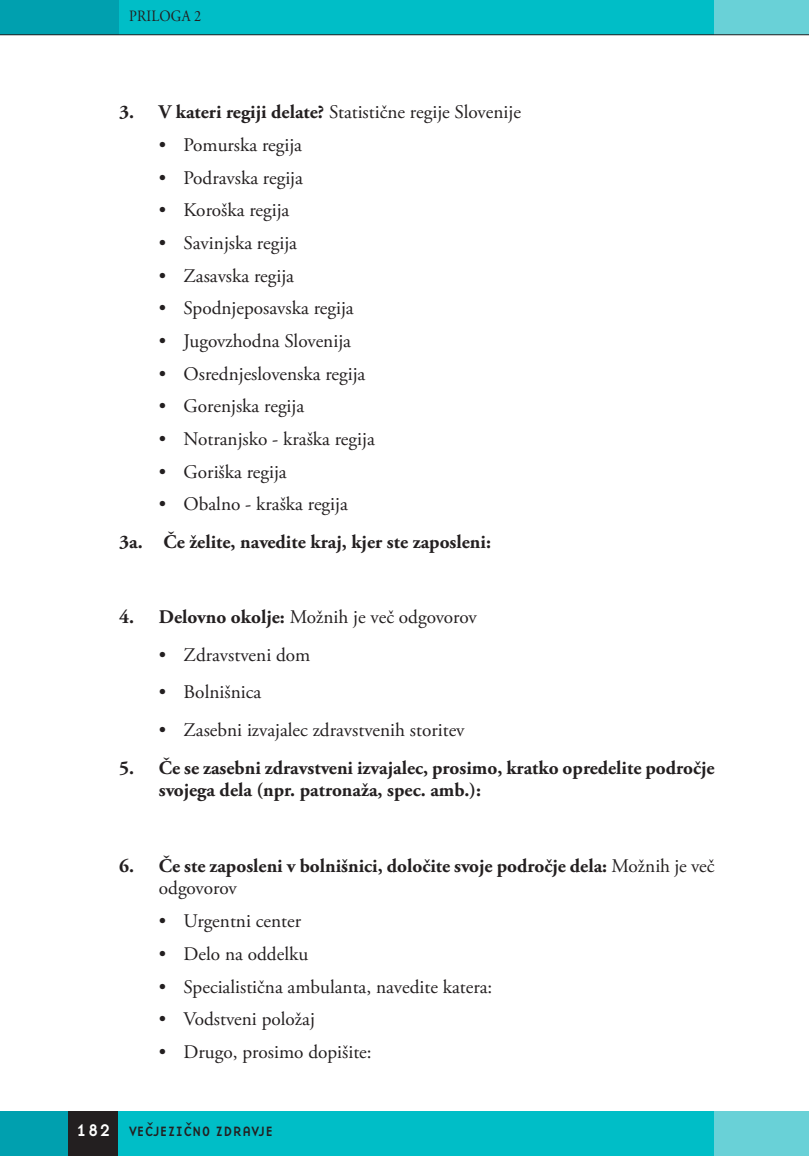
<style>
.page{position:relative;width:809px;height:1156px;background:#fff}
.page>*{position:absolute;margin:0;border:0;box-sizing:border-box;transform-origin:0 0}
.t1{font:19.25px "Adobe Garamond Pro";letter-spacing:-.005em;color:#231f20}
.t2{font:700 19.25px/22.8px "Adobe Garamond Pro";color:#231f20}
.t3{font:15.75px "Adobe Garamond Pro";letter-spacing:.015em;color:#231f20;scale:.9 1}
.t4{font:14px "Base Nine";color:#231f20}
.s1{font-weight:700}
.s2{font-weight:400}
.s3{font-size:17.5px;color:#fff}
</style>
<div class="page">
<div style="left:117px;top:0;width:597px;height:35px;background:#00bec7"></div>
<div style="left:714px;top:0;width:95px;height:35px;background:#69d1d7"></div>
<div style="left:0;top:0;width:119px;height:35px;background:#00a0af"></div>
<hr style="left:0;top:34px;width:809px;height:1px;background:#231f20">
<div style="left:118px;top:1111px;width:621px;height:45px;background:#00bec7"></div>
<div style="left:714px;top:1111px;width:95px;height:45px;background:#69d1d7"></div>
<div style="left:0;top:1111px;width:69px;height:45px;background:#00a0af"></div>
<div style="left:69px;top:1111px;width:49px;height:45px;background:#231f20"></div>
<p class="t3" style="left:129px;top:6px;width:81px">PRILOGA 2</p>
<p class="t1" style="left:119px;top:101px;width:403px"><span class="s1">3. V kateri regiji delate?</span> Statistične regije Slovenije</p>
<p class="t1" style="left:159px;top:133px;width:145px">• Pomurska regija</p>
<p class="t1" style="left:159px;top:166px;width:146px">• Podravska regija</p>
<p class="t1" style="left:159px;top:199px;width:132px">• Koroška regija</p>
<p class="t1" style="left:159px;top:231px;width:140px">• Savinjska regija</p>
<p class="t1" style="left:159px;top:264px;width:137px">• Zasavska regija</p>
<p class="t1" style="left:159px;top:297px;width:196px">• Spodnjeposavska regija</p>
<p class="t1" style="left:159px;top:329px;width:194px">• Jugovzhodna Slovenija</p>
<p class="t1" style="left:159px;top:362px;width:208px">• Osrednjeslovenska regija</p>
<p class="t1" style="left:159px;top:395px;width:147px">• Gorenjska regija</p>
<p class="t1" style="left:159px;top:427px;width:218px">• Notranjsko - kraška regija</p>
<p class="t1" style="left:159px;top:460px;width:130px">• Goriška regija</p>
<p class="t1" style="left:159px;top:493px;width:191px">• Obalno - kraška regija</p>
<p class="t2" style="left:119px;top:531px;width:373px">3a. Če želite, navedite kraj, kjer ste zaposleni:</p>
<p class="t1" style="left:119px;top:605px;width:359px"><span class="s1">4. Delovno okolje:</span> Možnih je več odgovorov</p>
<p class="t1" style="left:159px;top:643px;width:153px">• Zdravstveni dom</p>
<p class="t1" style="left:159px;top:681px;width:104px">• Bolnišnica</p>
<p class="t1" style="left:159px;top:718px;width:308px">• Zasebni izvajalec zdravstvenih storitev</p>
<p class="t2" style="left:159px;top:757px;width:557px;text-indent:-40px">5. Če se zasebni zdravstveni izvajalec, prosimo, kratko opredelite področje svojega dela (npr. patronaža, spec. amb.):</p>
<p class="t2" style="left:159px;top:855px;width:557px;text-indent:-40px">6. Če ste zaposleni v bolnišnici, določite svoje področje dela: <span class="s2">Možnih je več odgovorov</span></p>
<p class="t1" style="left:159px;top:909px;width:144px">• Urgentni center</p>
<p class="t1" style="left:159px;top:942px;width:151px">• Delo na oddelku</p>
<p class="t1" style="left:159px;top:975px;width:335px">• Specialistična ambulanta, navedite katera:</p>
<p class="t1" style="left:159px;top:1007px;width:158px">• Vodstveni položaj</p>
<p class="t1" style="left:159px;top:1040px;width:214px">• Drugo, prosimo dopišite:</p>
<p class="t4" style="left:76px;top:1121px;width:199px"><span class="s3">182</span> VECˇJEZICˇNO ZDRAVJE</p>
</div>
